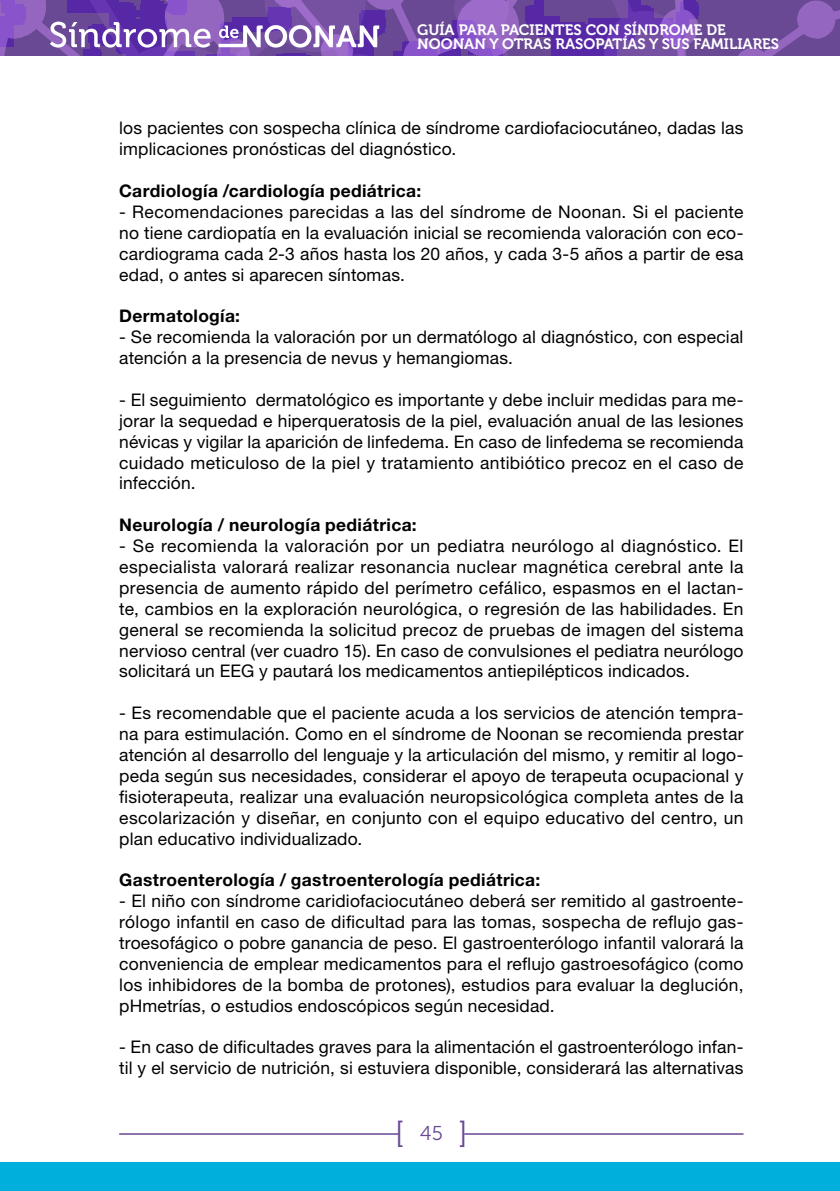
<style>
.page{position:relative;width:840px;height:1191px;background:#fff}
.page>*{position:absolute;margin:0;border:0;box-sizing:border-box;transform-origin:0 0}
.t1{font:32px "Museo Sans 300";color:#694894}
.t2{font:17.4px/20.8px "Helvetica Neue LT Std";letter-spacing:.01em;color:#000;text-align:justify}
.t3{font:700 17.4px "Helvetica Neue LT Std";letter-spacing:.02em;color:#000}
.t4{font:15px/14px "Museo 700";color:#fff}
.s1{font-size:20px}
</style>
<div class="page">
<div style="left:0;top:1162px;width:839px;height:29px;background:#00afdc"></div>
<svg style="left:0;top:0;width:839px;height:56px;background:#7b54ad"></svg>
<hr style="left:119px;top:1133px;width:279px;height:1px;background:#694894">
<hr style="left:464px;top:1133px;width:279px;height:1px;background:#694894">
<p class="t4" style="left:417px;top:23px;width:363px">GUÍA PARA PACIENTES CON SÍNDROME DE<br>NOONAN Y OTRAS RASOPATÍAS Y SUS FAMILIARES</p>
<p class="t2" style="left:119px;top:117px;width:625px">los pacientes con sospecha clínica de síndrome cardiofaciocutáneo, dadas las implicaciones pronósticas del diagnóstico.</p>
<p class="t3" style="left:119px;top:180px;width:303px">Cardiología /cardiología pediátrica:</p>
<p class="t2" style="left:119px;top:201px;width:625px">- Recomendaciones parecidas a las del síndrome de Noonan. Si el paciente no tiene cardiopatía en la evaluación inicial se recomienda valoración con eco&shy;cardiograma cada 2-3 años hasta los 20 años, y cada 3-5 años a partir de esa edad, o antes si aparecen síntomas.</p>
<p class="t3" style="left:119px;top:305px;width:122px">Dermatología:</p>
<p class="t2" style="left:119px;top:326px;width:625px">- Se recomienda la valoración por un dermatólogo al diagnóstico, con especial atención a la presencia de nevus y hemangiomas.</p>
<p class="t2" style="left:119px;top:389px;width:625px">- El seguimiento dermatológico es importante y debe incluir medidas para me&shy;jorar la sequedad e hiperqueratosis de la piel, evaluación anual de las lesiones névicas y vigilar la aparición de linfedema. En caso de linfedema se recomienda cuidado meticuloso de la piel y tratamiento antibiótico precoz en el caso de infección.</p>
<p class="t3" style="left:119px;top:514px;width:299px">Neurología / neurología pediátrica:</p>
<p class="t2" style="left:119px;top:535px;width:625px">- Se recomienda la valoración por un pediatra neurólogo al diagnóstico. El especialista valorará realizar resonancia nuclear magnética cerebral ante la presencia de aumento rápido del perímetro cefálico, espasmos en el lactan&shy;te, cambios en la exploración neurológica, o regresión de las habilidades. En general se recomienda la solicitud precoz de pruebas de imagen del sistema nervioso central (ver cuadro 15). En caso de convulsiones el pediatra neurólogo solicitará un EEG y pautará los medicamentos antiepilépticos indicados.</p>
<p class="t2" style="left:119px;top:702px;width:625px">- Es recomendable que el paciente acuda a los servicios de atención tempra&shy;na para estimulación. Como en el síndrome de Noonan se recomienda prestar atención al desarrollo del lenguaje y la articulación del mismo, y remitir al logo&shy;peda según sus necesidades, considerar el apoyo de terapeuta ocupacional y fisioterapeuta, realizar una evaluación neuropsicológica completa antes de la escolarización y diseñar, en conjunto con el equipo educativo del centro, un plan educativo individualizado.</p>
<p class="t3" style="left:119px;top:869px;width:422px">Gastroenterología / gastroenterología pediátrica:</p>
<p class="t2" style="left:119px;top:890px;width:625px">- El niño con síndrome caridiofaciocutáneo deberá ser remitido al gastroente&shy;rólogo infantil en caso de dificultad para las tomas, sospecha de reflujo gas&shy;troesofágico o pobre ganancia de peso. El gastroenterólogo infantil valorará la conveniencia de emplear medicamentos para el reflujo gastroesofágico (como los inhibidores de la bomba de protones), estudios para evaluar la deglución, pHmetrías, o estudios endoscópicos según necesidad.</p>
<p class="t2" style="left:119px;top:1036px;width:625px">- En caso de dificultades graves para la alimentación el gastroenterólogo infan&shy;til y el servicio de nutrición, si estuviera disponible, considerará las alternativas</p>
<h1 class="t1" style="left:394px;top:1115px;width:74px">[<span class="s1">45</span>]</h1>
</div>
